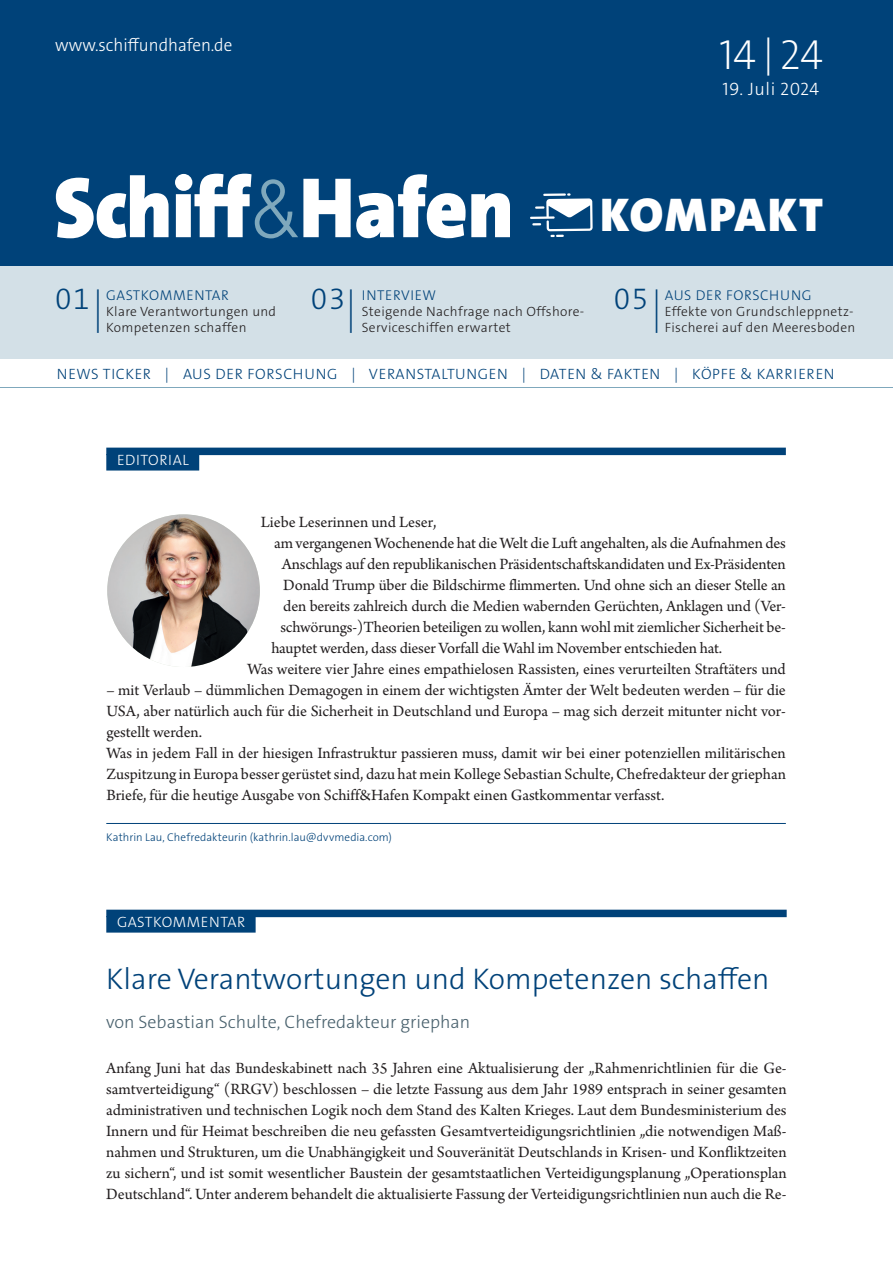
<style>
.page{position:relative;width:893px;height:1263px;background:#fff}
.page>*{position:absolute;margin:0;border:0;box-sizing:border-box;transform-origin:0 0}
.t1{font:900 47.7px "The Sans Os F";letter-spacing:.04em;color:#fff}
.t2{font:200 42.3px "The Sans Os F";color:#fff}
.t3{font:300 30px "The Sans Os F";color:#004279}
.t4{font:300 18px "The Sans Os F";color:#4a626e}
.t5{font:300 18px "The Sans Os F";color:#fff;scale:.95 1}
.t6{font:300 18px "The Sans Os F";color:#fff}
.t7{font:16.5px/21px "Arno Pro";letter-spacing:-.005em;color:#231f20}
.t8{font:300 15px "The Sans Os F";letter-spacing:.045em;color:#004279}
.t9{font:300 15px "The Sans Os F";letter-spacing:.04em;color:#fff}
.t10{font:300 14.25px "The Sans Os F";letter-spacing:.045em;color:#004279}
.t11{font:300 13.5px/16.2px "The Sans Os F";letter-spacing:.025em;color:#231f20}
.t12{font:300 11.25px "The Sans Os F";letter-spacing:.005em;color:#004279}
.s1{font-size:38.1px}
.s2{font-size:43.5px}
</style>
<div class="page">
<hr style="left:0;top:388px;width:893px;height:1px;background:#7fa8bc">
<hr style="left:0;top:358px;width:893px;height:1px;background:#7fa8bc">
<div style="left:0;top:0;width:893px;height:266px;background:#004279"></div>
<div style="left:0;top:266px;width:893px;height:92px;background:#d3e0e7"></div>
<img style="left:107px;top:514px;width:153px;height:153px;border-radius:76px">
<svg style="left:56px;top:174px;width:454px;height:64px"></svg>
<svg style="left:530px;top:193px;width:63px;height:44px"></svg>
<div style="left:106px;top:448px;width:680px;height:7px;background:#004279"></div>
<div style="left:106px;top:454px;width:93px;height:16px;background:#004279"></div>
<hr style="left:106px;top:823px;width:680px;height:1px;background:#004279">
<div style="left:106px;top:910px;width:681px;height:7px;background:#004279"></div>
<div style="left:106px;top:916px;width:150px;height:16px;background:#004279"></div>
<p class="t5" style="left:55px;top:33px;width:188px">www.schiffundhafen.de</p>
<h2 class="t2" style="left:719px;top:28px;width:106px">14<span class="s1">|</span>24</h2>
<p class="t6" style="left:722px;top:77px;width:98px">19. Juli 2024</p>
<h1 class="t1" style="left:600px;top:184px;width:224px">KOMPAKT</h1>
<h3 class="t3" style="left:55px;top:280px;width:49px">01<span class="s2">|</span></h3>
<h3 class="t3" style="left:311px;top:280px;width:46px">03<span class="s2">|</span></h3>
<h3 class="t3" style="left:614px;top:280px;width:49px">05<span class="s2">|</span></h3>
<p class="t10" style="left:665px;top:286px;width:148px">AUS DER FORSCHUNG</p>
<p class="t10" style="left:106px;top:286px;width:124px">GASTKOMMENTAR</p>
<p class="t11" style="left:106px;top:303px;width:171px">Klare Verantwortungen und<br>Kompetenzen schaffen</p>
<p class="t10" style="left:362px;top:286px;width:76px">INTERVIEW</p>
<p class="t11" style="left:362px;top:303px;width:224px">Steigende Nachfrage nach Offshore-<br>Serviceschiffen erwartet</p>
<p class="t11" style="left:665px;top:303px;width:192px">Effekte von Grundschleppnetz-<br>Fischerei auf den Meeresboden</p>
<p class="t8" style="left:57px;top:364px;width:779px">NEWS TICKER | AUS DER FORSCHUNG | VERANSTALTUNGEN | DATEN &amp; FAKTEN | KÖPFE &amp; KARRIEREN</p>
<p class="t9" style="left:117px;top:450px;width:73px">EDITORIAL</p>
<p class="t7" style="left:261px;top:512px;width:177px">Liebe Leserinnen und Leser,</p>
<p class="t7" style="left:274px;top:533px;width:513px">am vergangenen Wochenende hat die Welt die Luft angehalten, als die Aufnahmen des</p>
<p class="t7" style="left:282px;top:554px;width:506px">Anschlags auf den republikanischen Präsidentschaftskandidaten und Ex-Präsidenten</p>
<p class="t7" style="left:283px;top:575px;width:504px">Donald Trump über die Bildschirme flimmerten. Und ohne sich an dieser Stelle an</p>
<p class="t7" style="left:283px;top:596px;width:504px">den bereits zahlreich durch die Medien wabernden Gerüchten, Anklagen und (Ver-</p>
<p class="t7" style="left:280px;top:617px;width:507px">schwörungs-)Theorien beteiligen zu wollen, kann wohl mit ziemlicher Sicherheit be-</p>
<p class="t7" style="left:271px;top:638px;width:452px">hauptet werden, dass dieser Vorfall die Wahl im November entschieden hat.</p>
<p class="t7" style="left:247px;top:659px;width:540px">Was weitere vier Jahre eines empathielosen Rassisten, eines verurteilten Straftäters und</p>
<p class="t7" style="left:106px;top:680px;width:681px">– mit Verlaub – dümmlichen Demagogen in einem der wichtigsten Ämter der Welt bedeuten werden – für die USA, aber natürlich auch für die Sicherheit in Deutschland und Europa – mag sich derzeit mitunter nicht vor&shy;gestellt werden.<br>Was in jedem Fall in der hiesigen Infrastruktur passieren muss, damit wir bei einer potenziellen militärischen Zuspitzung in Europa besser gerüstet sind, dazu hat mein Kollege Sebastian Schulte, Chefredakteur der griephan Briefe, für die heutige Ausgabe von Schiff&amp;Hafen Kompakt einen Gastkommentar verfasst.</p>
<p class="t12" style="left:106px;top:830px;width:287px">Kathrin Lau, Chefredakteurin (kathrin.lau@dvvmedia.com)</p>
<p class="t9" style="left:117px;top:912px;width:130px">GASTKOMMENTAR</p>
<h3 class="t3" style="left:106px;top:959px;width:665px">Klare Verantwortungen und Kompetenzen schaffen</h3>
<p class="t4" style="left:106px;top:1010px;width:366px">von Sebastian Schulte, Chefredakteur griephan</p>
<p class="t7" style="left:106px;top:1058px;width:682px;text-align:justify">Anfang Juni hat das Bundeskabinett nach 35 Jahren eine Aktualisierung der „Rahmenrichtlinien für die Ge&shy;samtverteidigung“ (RRGV) beschlossen – die letzte Fassung aus dem Jahr 1989 entsprach in seiner gesamten administrativen und technischen Logik noch dem Stand des Kalten Krieges. Laut dem Bundesministerium des Innern und für Heimat beschreiben die neu gefassten Gesamtverteidigungsrichtlinien „die notwendigen Maß&shy;nahmen und Strukturen, um die Unabhängigkeit und Souveränität Deutschlands in Krisen- und Konfliktzeiten zu sichern“, und ist somit wesentlicher Baustein der gesamtstaatlichen Verteidigungsplanung „Operationsplan Deutschland“. Unter anderem behandelt die aktualisierte Fassung der Verteidigungsrichtlinien nun auch die Re-</p>
</div>
